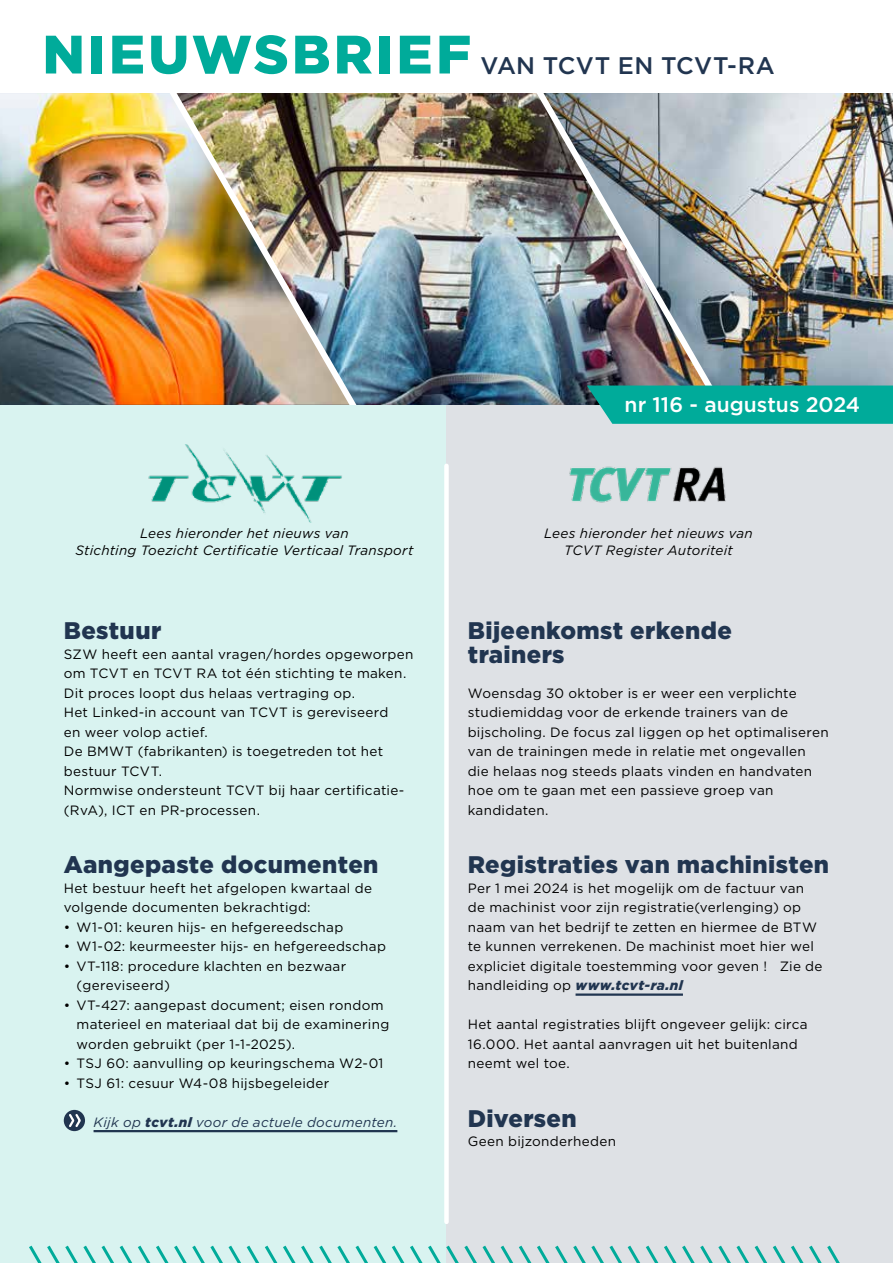
<style>
.page{position:relative;width:893px;height:1263px;background:#fff}
.page>*{position:absolute;margin:0;border:0;box-sizing:border-box;transform-origin:0 0}
.t1{font:900 54px "Gotham";letter-spacing:.06em;color:#00ab9a}
.t2{font:900 24px/24px "Gotham";letter-spacing:.015em;color:#213550}
.t3{font:500 24px "Gotham";letter-spacing:.015em;color:#213550}
.t4{font:500 21px "Gotham";color:#fff}
.t5{font:13.5px/19.5px "Gotham";letter-spacing:.02em;color:#000}
.t6{font:italic 13.5px/16.5px "Gotham";letter-spacing:.015em;color:#000;text-align:center}
.t7{font:italic 13.5px "Gotham";letter-spacing:.02em;color:#213550}
.s1{font-weight:900}
.s2{font-weight:900;font-style:italic;color:#213550}
</style>
<div class="page">
<img style="left:0;top:93px;width:154px;height:312px">
<img style="left:372px;top:93px;width:148px;height:312px">
<img style="left:739px;top:93px;width:154px;height:292px">
<img style="left:154px;top:93px;width:218px;height:312px">
<img style="left:520px;top:93px;width:219px;height:312px">
<div style="left:0;top:405px;width:446px;height:858px;background:#d9f3f0"></div>
<div style="left:446px;top:405px;width:447px;height:858px;background:#dee1e5"></div>
<div style="left:444px;top:466px;width:5px;height:756px;background:#fff"></div>
<img style="left:569px;top:466px;width:157px;height:37px">
<img style="left:148px;top:444px;width:194px;height:78px">
<svg style="left:29px;top:1245px;width:811px;height:18px"></svg>
<svg style="left:587px;top:385px;width:306px;height:39px;background:#0aaa9b"></svg>
<hr style="left:94px;top:1130px;width:303px;height:2px;background:#213550">
<div style="left:64px;top:1110px;width:21px;height:21px;background:#213550;border-radius:50%"></div>
<svg style="left:67px;top:1112px;width:15px;height:17px"></svg>
<hr style="left:576px;top:993px;width:107px;height:3px;background:#213550">
<h1 class="t1" style="left:43px;top:23px;width:430px">NIEUWSBRIEF</h1>
<h2 class="t3" style="left:481px;top:51px;width:296px">VAN TCVT EN TCVT-RA</h2>
<h3 class="t4" style="left:625px;top:393px;width:237px">nr 116 - augustus 2024</h3>
<p class="t6" style="left:75px;top:525px;width:340px">Lees hieronder het nieuws van<br>Stichting Toezicht Certificatie Verticaal Transport</p>
<p class="t6" style="left:544px;top:525px;width:210px">Lees hieronder het nieuws van<br>TCVT Register Autoriteit</p>
<h2 class="t2" style="left:64px;top:618px;width:99px">Bestuur</h2>
<p class="t5" style="left:64px;top:644px;width:351px">SZW heeft een aantal vragen/hordes opgeworpen om TCVT en TCVT RA tot één stichting te maken.<br>Dit proces loopt dus helaas vertraging op.<br>Het Linked-in account van TCVT is gereviseerd<br>en weer volop actief.<br>De BMWT (fabrikanten) is toegetreden tot het bestuur TCVT.<br>Normwise ondersteunt TCVT bij haar certificatie-(RvA), ICT en PR-processen.</p>
<h2 class="t2" style="left:64px;top:852px;width:316px">Aangepaste documenten</h2>
<p class="t5" style="left:64px;top:878px;width:310px">Het bestuur heeft het afgelopen kwartaal de volgende documenten bekrachtigd:</p>
<p class="t5" style="left:64px;top:917px;width:281px">• W1-01: keuren hijs- en hefgereedschap</p>
<p class="t5" style="left:64px;top:936px;width:324px">• W1-02: keurmeester hijs- en hefgereedschap</p>
<p class="t5" style="left:77px;top:956px;width:271px;text-indent:-13px">• VT-118: procedure klachten en bezwaar (gereviseerd)</p>
<p class="t5" style="left:77px;top:995px;width:314px;text-indent:-13px">• VT-427: aangepast document; eisen rondom materieel en materiaal dat bij de examinering worden gebruikt (per 1-1-2025).</p>
<p class="t5" style="left:64px;top:1053px;width:321px">• TSJ 60: aanvulling op keuringschema W2-01</p>
<p class="t5" style="left:64px;top:1073px;width:267px">• TSJ 61: cesuur W4-08 hijsbegeleider</p>
<p class="t7" style="left:94px;top:1114px;width:305px">Kijk op <span class="s1">tcvt.nl</span> voor de actuele documenten.</p>
<h2 class="t2" style="left:468px;top:618px;width:266px">Bijeenkomst erkende trainers</h2>
<p class="t5" style="left:468px;top:683px;width:362px">Woensdag 30 oktober is er weer een verplichte studiemiddag voor de erkende trainers van de bijscholing. De focus zal liggen op het optimaliseren van de trainingen mede in relatie met ongevallen die helaas nog steeds plaats vinden en handvaten hoe om te gaan met een passieve groep van kandidaten.</p>
<h2 class="t2" style="left:468px;top:852px;width:363px">Registraties van machinisten</h2>
<p class="t5" style="left:468px;top:878px;width:356px">Per 1 mei 2024 is het mogelijk om de factuur van de machinist voor zijn registratie(verlenging) op naam van het bedrijf te zetten en hiermee de BTW te kunnen verrekenen. De machinist moet hier wel expliciet digitale toestemming voor geven ! Zie de handleiding op <span class="s2">www.tcvt-ra.nl</span></p>
<p class="t5" style="left:468px;top:1014px;width:341px">Het aantal registraties blijft ongeveer gelijk: circa<br>16.000. Het aantal aanvragen uit het buitenland neemt wel toe.</p>
<h2 class="t2" style="left:468px;top:1105px;width:110px">Diversen</h2>
<p class="t5" style="left:468px;top:1131px;width:150px">Geen bijzonderheden</p>
</div>
